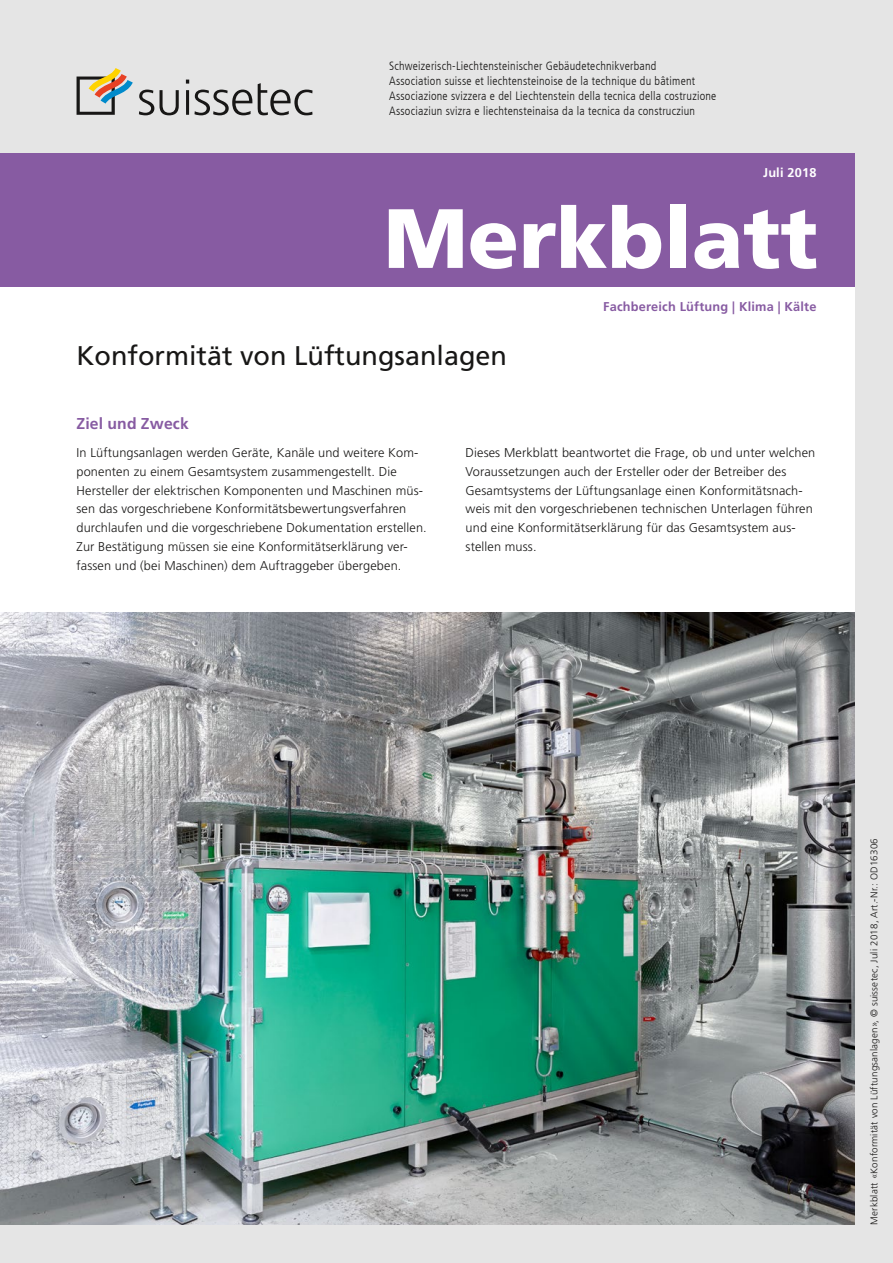
<style>
.page{position:relative;width:893px;height:1263px;background:#e5e5e5}
.page>*{position:absolute;margin:0;border:0;box-sizing:border-box;transform-origin:0 0}
.t1{font:900 84px "Frutiger LT Com";color:#fff}
.t2{font:27px "Frutiger LT Std";color:#181716}
.t3{font:700 15.75px "Frutiger LT Std";letter-spacing:.01em;color:#875ba2}
.t4{font:300 12.75px/18.8px "Frutiger LT Std";letter-spacing:.01em;color:#181716}
.t5{font:700 12.75px "Frutiger LT Std";letter-spacing:.015em;color:#875ba2}
.t6{font:700 12.75px "Frutiger LT Std";letter-spacing:.015em;color:#fff}
.t7{font:300 condensed 12px/15px "Frutiger LT Com";letter-spacing:.02em;color:#181716}
.t8{font:300 9.75px "Frutiger LT Std";letter-spacing:.02em;color:#181716}
</style>
<div class="page">
<div style="left:0;top:153px;width:855px;height:1072px;background:#fff"></div>
<svg style="left:139px;top:90px;width:15px;height:25px"></svg>
<svg style="left:160px;top:90px;width:19px;height:25px"></svg>
<hr style="left:186px;top:90px;width:3px;height:25px;background:#181716">
<svg style="left:186px;top:80px;width:3px;height:4px"></svg>
<svg style="left:194px;top:90px;width:58px;height:25px"></svg>
<svg style="left:258px;top:83px;width:55px;height:32px"></svg>
<svg style="left:77px;top:68px;width:56px;height:47px"></svg>
<img style="left:0;top:612px;width:855px;height:613px">
<div style="left:0;top:153px;width:855px;height:134px;background:#875ba2"></div>
<p class="t7" style="left:389px;top:58px;width:329px">Schweizerisch-Liechtensteinischer Gebäudetechnikverband<br>Association suisse et liechtensteinoise de la technique du bâtiment Associazione svizzera e del Liechtenstein della tecnica della costruzione Associaziun svizra e liechtensteinaisa da la tecnica da construcziun</p>
<p class="t6" style="left:763px;top:165px;width:55px">Juli 2018</p>
<h1 class="t1" style="left:384px;top:188px;width:436px">Merkblatt</h1>
<p class="t5" style="left:603px;top:299px;width:215px">Fachbereich Lüftung | Klima | Kälte</p>
<h2 class="t2" style="left:77px;top:339px;width:432px">Konformität von Lüftungsanlagen</h2>
<p class="t3" style="left:77px;top:414px;width:114px">Ziel und Zweck</p>
<p class="t4" style="left:77px;top:444px;width:352px">In Lüftungsanlagen werden Geräte, Kanäle und weitere Kom&shy;ponenten zu einem Gesamtsystem zusammengestellt. Die Hersteller der elektrischen Komponenten und Maschinen müs&shy;sen das vorgeschriebene Konformitätsbewertungsverfahren durchlaufen und die vorgeschriebene Dokumentation erstellen.<br>Zur Bestätigung müssen sie eine Konformitätserklärung ver&shy;fassen und (bei Maschinen) dem Auftraggeber übergeben.</p>
<p class="t4" style="left:466px;top:444px;width:351px">Dieses Merkblatt beantwortet die Frage, ob und unter welchen Voraussetzungen auch der Ersteller oder der Betreiber des Gesamtsystems der Lüftungsanlage einen Konformitätsnach&shy;weis mit den vorgeschriebenen technischen Unterlagen führen und eine Konformitätserklärung für das Gesamtsystem aus&shy;stellen muss.</p>
<p class="t8" style="left:869px;top:1225px;width:388px;rotate:-90deg">Merkblatt «Konformität von Lüftungsanlagen», © suissetec, Juli 2018, Art.-Nr.: OD16306</p>
</div>
